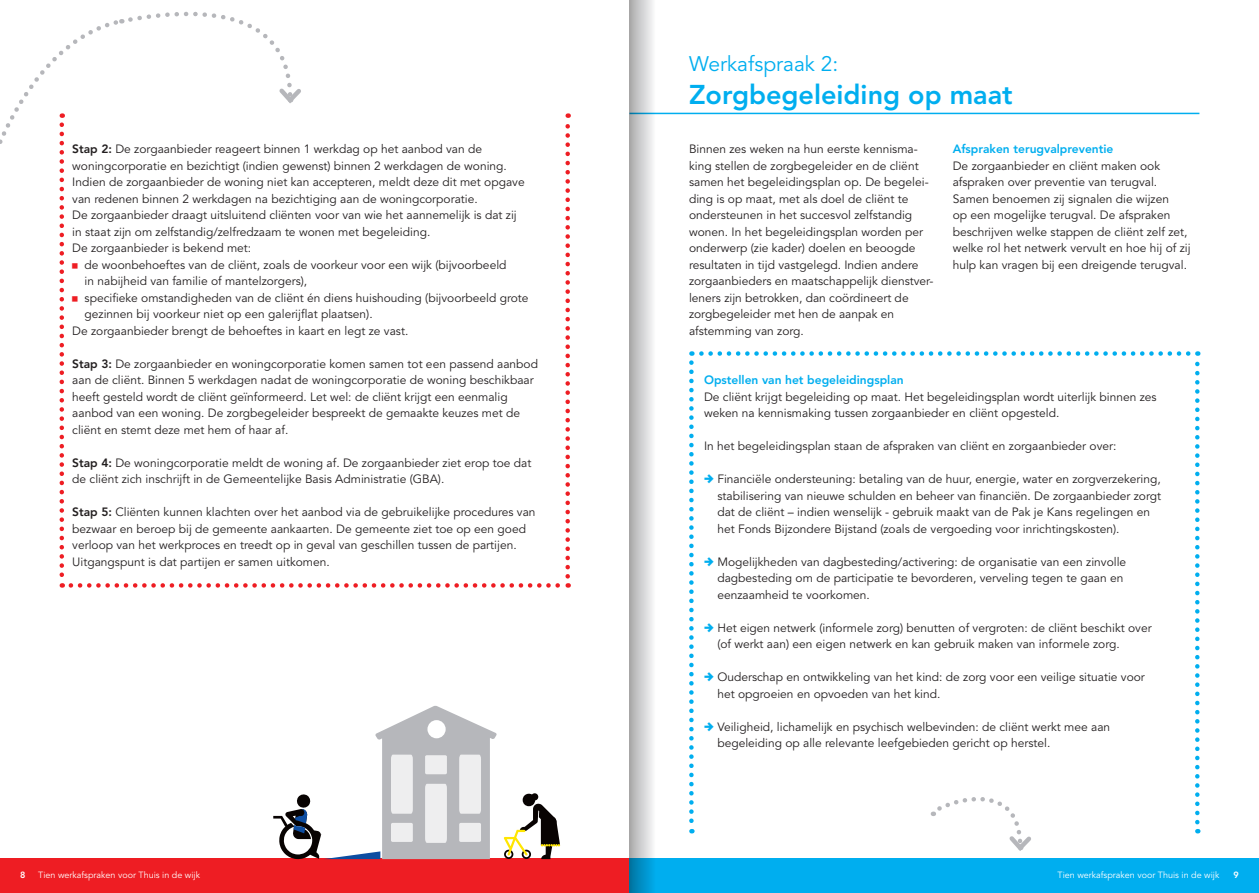
<style>
.page{position:relative;width:1259px;height:893px;background:#fff}
.page>*{position:absolute;margin:0;border:0;box-sizing:border-box;transform-origin:0 0}
.t1{font:800 27px "Avenir";color:#00aeef}
.t2{font:21px "Avenir";color:#00aeef}
.t3{font:12px/16.5px "Avenir";color:#231f20}
.t4{font:800 12px "Avenir";color:#00aeef}
.t5{font:9px "Avenir";color:#fff}
.t6{font:800 9px "Avenir";color:#fff}
.s1{font-weight:800}
.s2{font-family:"ASD Formfont";color:#ee1d23}
.s3{font-family:"ASD Signfont";color:#00aeef}
</style>
<div class="page">
<div style="left:0;top:859px;width:629px;height:34px;background:#ee1d23"></div>
<div style="left:629px;top:859px;width:630px;height:34px;background:#00aeef"></div>
<svg style="left:1195px;top:351px;width:4px;height:471px"></svg>
<svg style="left:691px;top:351px;width:497px;height:5px"></svg>
<svg style="left:689px;top:363px;width:4px;height:470px"></svg>
<svg style="left:933px;top:797px;width:98px;height:54px"></svg>
<svg style="left:0;top:11px;width:570px;height:577px"></svg>
<hr style="left:629px;top:113px;width:570px;height:1px;background:#00aeef">
<svg style="left:504px;top:793px;width:56px;height:66px"></svg>
<svg style="left:273px;top:706px;width:224px;height:153px"></svg>
<svg style="left:629px;top:0;width:26px;height:893px"></svg>
<p class="t3" style="left:72px;top:141px;width:454px"><span class="s1">Stap 2:</span> De zorgaanbieder reageert binnen 1 werkdag op het aanbod van de woningcorporatie en bezichtigt (indien gewenst) binnen 2 werkdagen de woning.<br>Indien de zorgaanbieder de woning niet kan accepteren, meldt deze dit met opgave van redenen binnen 2 werkdagen na bezichtiging aan de woningcorporatie.<br>De zorgaanbieder draagt uitsluitend cliënten voor van wie het aannemelijk is dat zij in staat zijn om zelfstandig/zelfredzaam te wonen met begeleiding.<br>De zorgaanbieder is bekend met:</p>
<p class="t3" style="left:85px;top:257px;width:423px;text-indent:-12px"><span class="s2">•</span> de woonbehoeftes van de cliënt, zoals de voorkeur voor een wijk (bijvoorbeeld in nabijheid van familie of mantelzorgers),</p>
<p class="t3" style="left:72px;top:290px;width:458px"><span class="s2">•</span> specifieke omstandigheden van de cliënt én diens huishouding (bijvoorbeeld grote</p>
<p class="t3" style="left:85px;top:306px;width:289px">gezinnen bij voorkeur niet op een galerijflat plaatsen).</p>
<p class="t3" style="left:72px;top:323px;width:338px">De zorgaanbieder brengt de behoeftes in kaart en legt ze vast.</p>
<p class="t3" style="left:72px;top:356px;width:467px"><span class="s1">Stap 3:</span> De zorgaanbieder en woningcorporatie komen samen tot een passend aanbod aan de cliënt. Binnen 5 werkdagen nadat de woningcorporatie de woning beschikbaar heeft gesteld wordt de cliënt geïnformeerd. Let wel: de cliënt krijgt een eenmalig aanbod van een woning. De zorgbegeleider bespreekt de gemaakte keuzes met de cliënt en stemt deze met hem of haar af.</p>
<p class="t3" style="left:72px;top:455px;width:461px"><span class="s1">Stap 4:</span> De woningcorporatie meldt de woning af. De zorgaanbieder ziet erop toe dat de cliënt zich inschrijft in de Gemeentelijke Basis Administratie (GBA).</p>
<p class="t3" style="left:72px;top:504px;width:465px"><span class="s1">Stap 5:</span> Cliënten kunnen klachten over het aanbod via de gebruikelijke procedures van bezwaar en beroep bij de gemeente aankaarten. De gemeente ziet toe op een goed verloop van het werkproces en treedt op in geval van geschillen tussen de partijen.<br>Uitgangspunt is dat partijen er samen uitkomen.</p>
<h2 class="t2" style="left:689px;top:51px;width:151px">Werkafspraak 2:</h2>
<h1 class="t1" style="left:689px;top:78px;width:325px">Zorgbegeleiding op maat</h1>
<p class="t3" style="left:689px;top:141px;width:246px">Binnen zes weken na hun eerste kennisma&shy;king stellen de zorgbegeleider en de cliënt samen het begeleidingsplan op. De begelei&shy;ding is op maat, met als doel de cliënt te ondersteunen in het succesvol zelfstandig wonen. In het begeleidingsplan worden per onderwerp (zie kader) doelen en beoogde resultaten in tijd vastgelegd. Indien andere zorgaanbieders en maatschappelijk dienstver&shy;leners zijn betrokken, dan coördineert de zorgbegeleider met hen de aanpak en afstemming van zorg.</p>
<p class="t4" style="left:952px;top:142px;width:162px">Afspraken terugvalpreventie</p>
<p class="t3" style="left:952px;top:158px;width:239px">De zorgaanbieder en cliënt maken ook afspraken over preventie van terugval.<br>Samen benoemen zij signalen die wijzen<br>op een mogelijke terugval. De afspraken beschrijven welke stappen de cliënt zelf zet, welke rol het netwerk vervult en hoe hij of zij hulp kan vragen bij een dreigende terugval.</p>
<p class="t4" style="left:704px;top:373px;width:201px">Opstellen van het begeleidingsplan</p>
<p class="t3" style="left:704px;top:389px;width:454px">De cliënt krijgt begeleiding op maat. Het begeleidingsplan wordt uiterlijk binnen zes weken na kennismaking tussen zorgaanbieder en cliënt opgesteld.</p>
<p class="t3" style="left:704px;top:438px;width:414px">In het begeleidingsplan staan de afspraken van cliënt en zorgaanbieder over:</p>
<p class="t3" style="left:717px;top:471px;width:445px;text-indent:-13px"><span class="s3">E</span> Financiële ondersteuning: betaling van de huur, energie, water en zorgverzekering, stabilisering van nieuwe schulden en beheer van financiën. De zorgaanbieder zorgt dat de cliënt – indien wenselijk - gebruik maakt van de Pak je Kans regelingen en het Fonds Bijzondere Bijstand (zoals de vergoeding voor inrichtingskosten).</p>
<p class="t3" style="left:717px;top:554px;width:410px;text-indent:-13px"><span class="s3">E</span> Mogelijkheden van dagbesteding/activering: de organisatie van een zinvolle dagbesteding om de participatie te bevorderen, verveling tegen te gaan en eenzaamheid te voorkomen.</p>
<p class="t3" style="left:717px;top:620px;width:436px;text-indent:-13px"><span class="s3">E</span> Het eigen netwerk (informele zorg) benutten of vergroten: de cliënt beschikt over (of werkt aan) een eigen netwerk en kan gebruik maken van informele zorg.</p>
<p class="t3" style="left:717px;top:669px;width:429px;text-indent:-13px"><span class="s3">E</span> Ouderschap en ontwikkeling van het kind: de zorg voor een veilige situatie voor het opgroeien en opvoeden van het kind.</p>
<p class="t3" style="left:717px;top:719px;width:394px;text-indent:-13px"><span class="s3">E</span> Veiligheid, lichamelijk en psychisch welbevinden: de cliënt werkt mee aan begeleiding op alle relevante leefgebieden gericht op herstel.</p>
<p class="t6" style="left:20px;top:869px;width:7px">8</p>
<p class="t5" style="left:38px;top:869px;width:163px">Tien werkafspraken voor Thuis in de wijk</p>
<p class="t5" style="left:1057px;top:869px;width:163px">Tien werkafspraken voor Thuis in de wijk</p>
<p class="t6" style="left:1233px;top:869px;width:7px">9</p>
</div>
